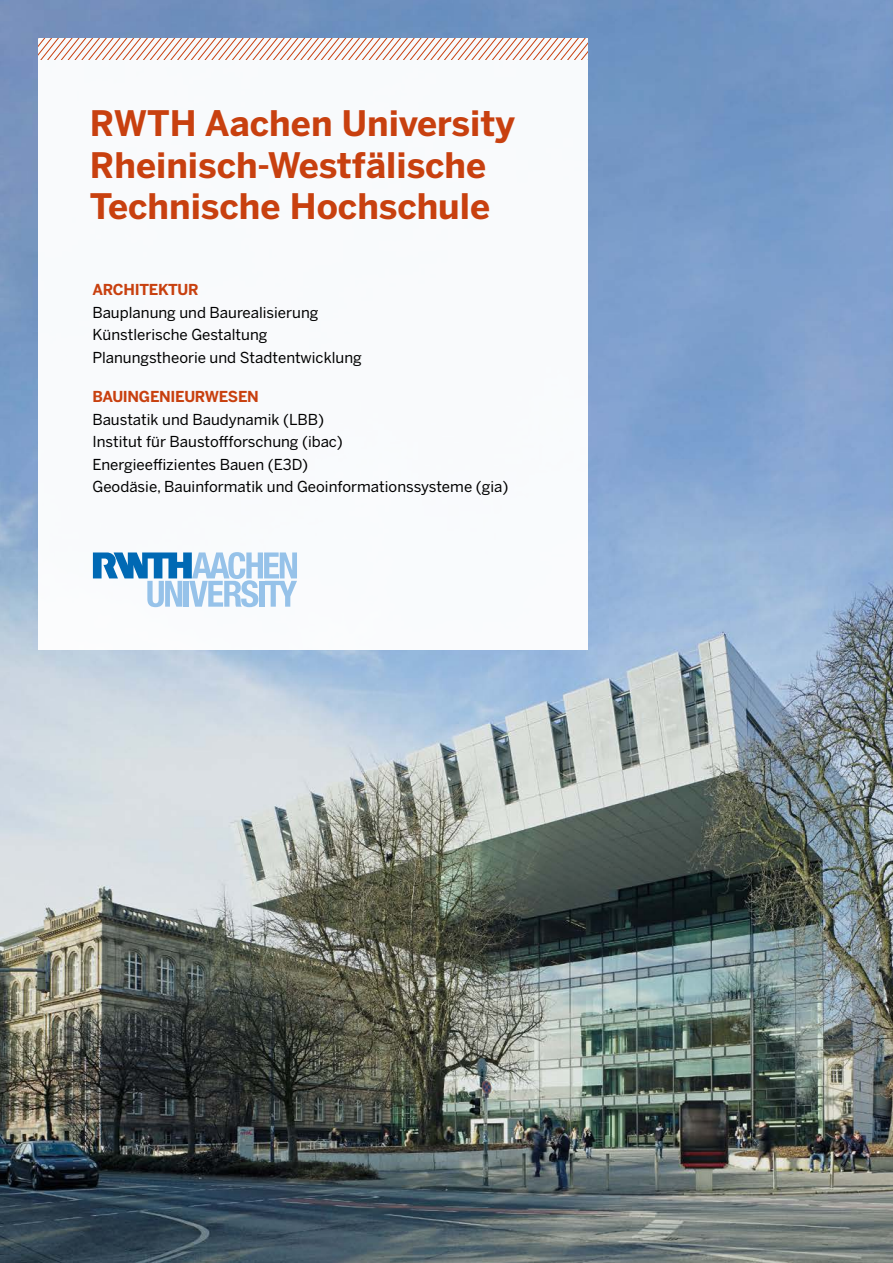
<style>
.page{position:relative;width:893px;height:1263px;background:#fff}
.page>*{position:absolute;margin:0;border:0;box-sizing:border-box;transform-origin:0 0}
.t1{font:700 34.95px/41.8px "Benton Sans";color:#c8400f}
.t2{font:15px "Benton Sans";color:#000}
.p_Kapitel{font:700 15px "Benton Sans";letter-spacing:-.02em;color:#c8400f}
</style>
<div class="page">
<img style="left:0;top:0;width:893px;height:1263px">
<div style="left:38px;top:38px;width:549px;height:612px;background:#fff"></div>
<svg style="left:38px;top:38px;width:549px;height:22px"></svg>
<svg style="left:93px;top:552px;width:204px;height:55px"></svg>
<h1 class="t1" style="left:90px;top:102px;width:427px">RWTH Aachen University<br>Rheinisch-Westfälische<br>Technische Hochschule</h1>
<p class="p_Kapitel" style="left:92px;top:281px;width:108px">ARCHITEKTUR</p>
<p class="t2" style="left:92px;top:303px;width:228px">Bauplanung und Baurealisierung</p>
<p class="t2" style="left:92px;top:326px;width:177px">Künstlerische Gestaltung</p>
<p class="t2" style="left:92px;top:348px;width:271px">Planungstheorie und Stadtentwicklung</p>
<p class="p_Kapitel" style="left:92px;top:388px;width:168px">BAUINGENIEURWESEN</p>
<p class="t2" style="left:92px;top:410px;width:233px">Baustatik und Baudynamik (LBB)</p>
<p class="t2" style="left:92px;top:433px;width:252px">Institut für Baustoffforschung (ibac)</p>
<p class="t2" style="left:92px;top:455px;width:217px">Energieeffizientes Bauen (E3D)</p>
<p class="t2" style="left:92px;top:478px;width:418px">Geodäsie, Bauinformatik und Geoinformationssysteme (gia)</p>
</div>
